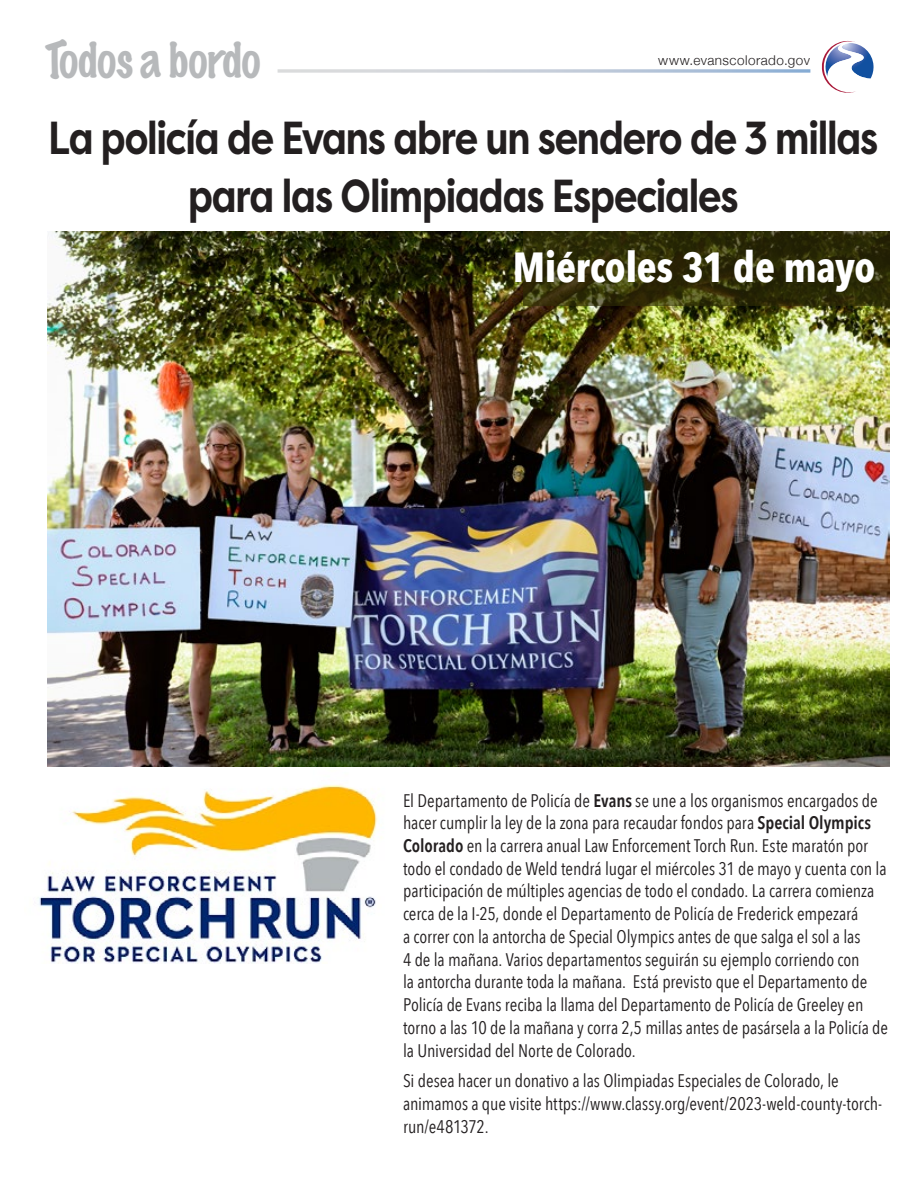
<style>
.page{position:relative;width:918px;height:1188px;background:#fff}
.page>*{position:absolute;margin:0;border:0;box-sizing:border-box;transform-origin:0 0}
.t1{font:100 46.5px "Marker Felt";letter-spacing:-.015em;color:#b7b9bb}
.t2{font:700 46.2px/58.1px "Filson Pro";letter-spacing:-.03em;color:#231f20;text-align:center;scale:.82 1}
.t3{font:700 42px "Avenir Next Condensed";letter-spacing:-.01em;color:#fff}
.t4{font:18.15px/22.6px "Avenir Next Condensed";letter-spacing:-.005em;color:#231f20}
.t5{font:300 13.5px "Helvetica Neue";letter-spacing:.035em;color:#231f20}
.s1{font-weight:600}
</style>
<div class="page">
<svg style="left:278px;top:69px;width:532px;height:4px;background:#c8d2de"></svg>
<svg style="left:821px;top:41px;width:53px;height:52px"></svg>
<img style="left:48px;top:232px;width:842px;height:534px">
<svg style="left:523px;top:232px;width:367px;height:74px;background:#302f09"></svg>
<img style="left:39px;top:784px;width:339px;height:179px">
<h1 class="t1" style="left:45px;top:23px;width:217px">Todos a bordo</h1>
<p class="t5" style="left:658px;top:50px;width:153px">www.evanscolorado.gov</p>
<h2 class="t2" style="left:48px;top:109px;width:1014px">La policía de Evans abre un sendero de 3 millas para las Olimpiadas Especiales</h2>
<h3 class="t3" style="left:513px;top:242px;width:364px">Miércoles 31 de mayo</h3>
<p class="t4" style="left:403px;top:788px;width:487px">El Departamento de Policía de <span class="s1">Evans</span> se une a los organismos encargados de hacer cumplir la ley de la zona para recaudar fondos para <span class="s1">Special Olympics Colorado</span> en la carrera anual Law Enforcement Torch Run. Este maratón por todo el condado de Weld tendrá lugar el miércoles 31 de mayo y cuenta con la participación de múltiples agencias de todo el condado. La carrera comienza cerca de la I-25, donde el Departamento de Policía de Frederick empezará<br>a correr con la antorcha de Special Olympics antes de que salga el sol a las<br>4 de la mañana. Varios departamentos seguirán su ejemplo corriendo con<br>la antorcha durante toda la mañana. Está previsto que el Departamento de Policía de Evans reciba la llama del Departamento de Policía de Greeley en torno a las 10 de la mañana y corra 2,5 millas antes de pasársela a la Policía de la Universidad del Norte de Colorado.</p>
<p class="t4" style="left:403px;top:1069px;width:481px">Si desea hacer un donativo a las Olimpiadas Especiales de Colorado, le animamos a que visite https://www.classy.org/event/2023-weld-county-torch&shy;run/e481372.</p>
</div>
